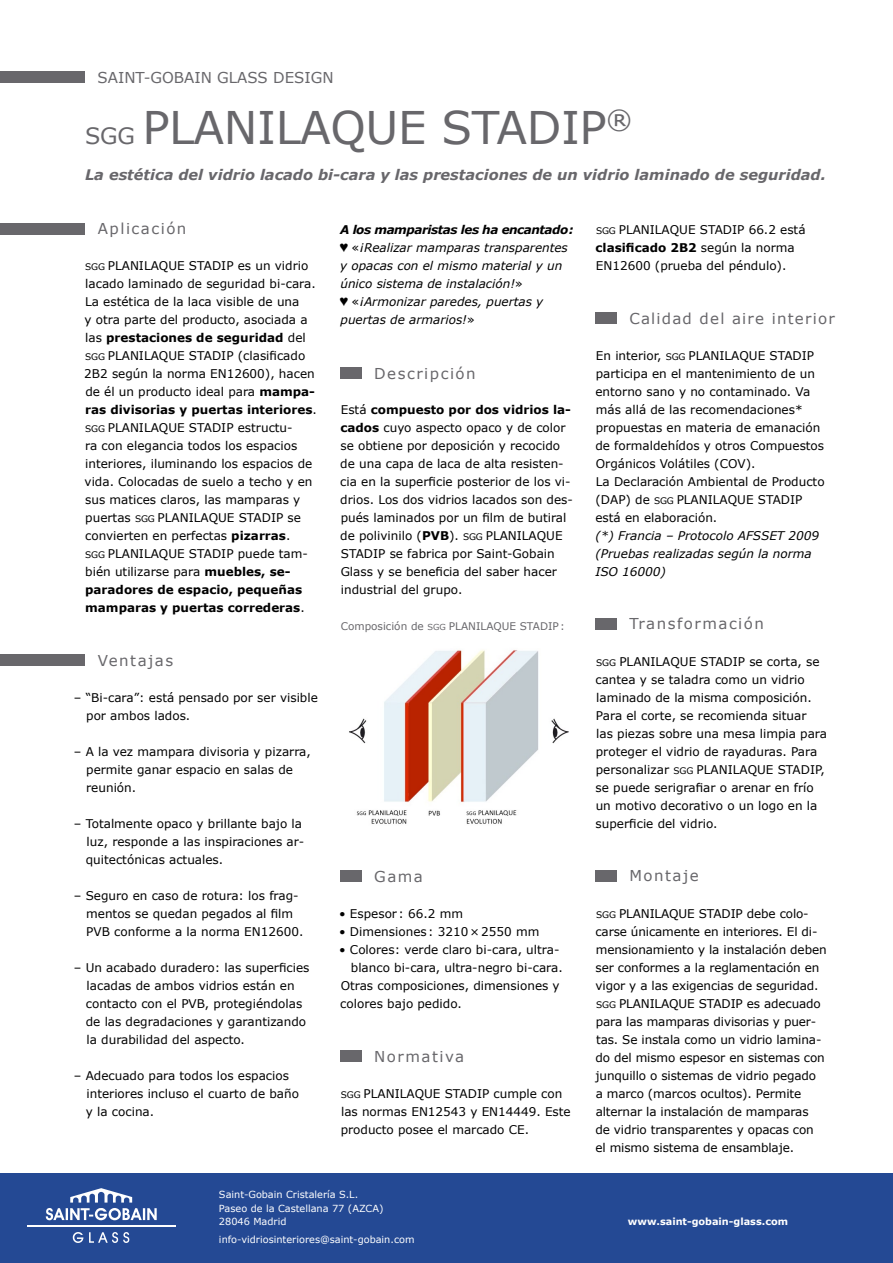
<style>
.page{position:relative;width:893px;height:1263px;background:#fff}
.page>*{position:absolute;margin:0;border:0;box-sizing:border-box;transform-origin:0 0}
.t1{font:45px "Verdana";letter-spacing:-.01em;color:#68676b}
.t2{font:15px "Verdana";letter-spacing:.1em;color:#68676b}
.t3{font:15px "Verdana";color:#68676b}
.t4{font:15px "Verdana";letter-spacing:.08em;color:#68676b}
.t5{font:italic 700 14.55px "Verdana";color:#68676b}
.text{font:12px/18px "Verdana";color:#000}
.t6{font:italic 12px/18px "Verdana";color:#000}
.text-2{font:700 12px/18px "Verdana";color:#000}
.t7{font:italic 700 12px "Verdana";letter-spacing:-.035em;color:#000}
.t8{font:10.5px "Verdana";color:#68676b}
.t9{font:9.75px "Verdana";color:#fff}
.t10{font:700 9.75px "Verdana";color:#fff}
.s1{font-size:22.5px}
.s2{font-size:9px}
.s3{font-weight:700}
.s4{font-weight:400;font-size:9px}
.s5{font-weight:400}
.s6{font-style:normal}
.s7{font-size:8.25px}
</style>
<div class="page">
<div style="left:0;top:72px;width:85px;height:11px;background:#68676b"></div>
<div style="left:0;top:223px;width:85px;height:11px;background:#68676b"></div>
<div style="left:340px;top:368px;width:21px;height:11px;background:#68676b"></div>
<div style="left:0;top:655px;width:85px;height:11px;background:#68676b"></div>
<div style="left:340px;top:871px;width:21px;height:11px;background:#68676b"></div>
<div style="left:340px;top:1051px;width:21px;height:11px;background:#68676b"></div>
<div style="left:595px;top:870px;width:22px;height:11px;background:#68676b"></div>
<div style="left:595px;top:618px;width:22px;height:11px;background:#68676b"></div>
<div style="left:0;top:1174px;width:893px;height:89px;background:#244994"></div>
<img style="left:349px;top:650px;width:220px;height:174px">
<div style="left:595px;top:313px;width:22px;height:11px;background:#68676b"></div>
<svg style="left:73px;top:1232px;width:56px;height:11px"></svg>
<svg style="left:46px;top:1188px;width:111px;height:32px"></svg>
<hr style="left:27px;top:1225px;width:149px;height:1px;background:#fff">
<p class="t3" style="left:98px;top:67px;width:237px">SAINT-GOBAIN GLASS DESIGN</p>
<p class="t1" style="left:85px;top:97px;width:549px"><span class="s1">SGG</span> PLANILAQUE STADIP<sup>®</sup></p>
<p class="t5" style="left:85px;top:164px;width:742px">La estética del vidrio lacado bi-cara y las prestaciones de un vidrio laminado de seguridad.</p>
<p class="t2" style="left:98px;top:218px;width:90px">Aplicación</p>
<p class="text" style="left:84px;top:257px;width:234px"><span class="s2">SGG</span> PLANILAQUE STADIP es un vidrio lacado laminado de seguridad bi-cara.<br>La estética de la laca visible de una<br>y otra parte del producto, asociada a las <span class="s3">prestaciones de seguridad</span> del <span class="s2">SGG</span> PLANILAQUE STADIP (clasificado 2B2 según la norma EN12600), hacen de él un producto ideal para <span class="s3">mampa&shy;ras divisorias y puertas interiores</span>.</p>
<p class="text" style="left:85px;top:419px;width:229px"><span class="s2">SGG</span> PLANILAQUE STADIP estructu-<br>ra con elegancia todos los espacios interiores, iluminando los espacios de vida. Colocadas de suelo a techo y en sus matices claros, las mamparas y puertas <span class="s2">SGG</span> PLANILAQUE STADIP se convierten en perfectas <span class="s3">pizarras</span>.</p>
<p class="text-2" style="left:85px;top:544px;width:224px"><span class="s4">SGG</span> <span class="s5">PLANILAQUE STADIP puede tam&shy;bién utilizarse para</span> muebles, se&shy;paradores de espacio, pequeñas mamparas y puertas correderas<span class="s5">.</span></p>
<p class="t2" style="left:98px;top:650px;width:77px">Ventajas</p>
<p class="text" style="left:86px;top:689px;width:233px;text-indent:-12px">– “Bi-cara”: está pensado por ser visible por ambos lados.</p>
<p class="text" style="left:86px;top:743px;width:226px;text-indent:-12px">– A la vez mampara divisoria y pizarra, permite ganar espacio en salas de reunión.</p>
<p class="text" style="left:86px;top:815px;width:220px;text-indent:-12px">– Totalmente opaco y brillante bajo la luz, responde a las inspiraciones ar&shy;quitectónicas actuales.</p>
<p class="text" style="left:86px;top:887px;width:219px;text-indent:-12px">– Seguro en caso de rotura: los frag&shy;mentos se quedan pegados al film<br>PVB conforme a la norma EN12600.</p>
<p class="text" style="left:86px;top:959px;width:225px;text-indent:-12px">– Un acabado duradero: las superficies lacadas de ambos vidrios están en contacto con el PVB, protegiéndolas de las degradaciones y garantizando la durabilidad del aspecto.</p>
<p class="text" style="left:86px;top:1067px;width:215px;text-indent:-12px">– Adecuado para todos los espacios interiores incluso el cuarto de baño y la cocina.</p>
<p class="t7" style="left:340px;top:221px;width:235px">A los mamparistas les ha encantado:</p>
<p class="t6" style="left:340px;top:239px;width:229px">♥ <span class="s6">«</span>¡Realizar mamparas transparentes y opacas con el mismo material y un único sistema de instalación!<span class="s6">»</span></p>
<p class="t6" style="left:340px;top:293px;width:205px">♥ <span class="s6">«</span>¡Armonizar paredes, puertas y puertas de armarios!<span class="s6">»</span></p>
<p class="t2" style="left:374px;top:363px;width:103px">Descripción</p>
<p class="text" style="left:340px;top:401px;width:234px">Está <span class="s3">compuesto por dos vidrios la&shy;cados</span> cuyo aspecto opaco y de color se obtiene por deposición y recocido de una capa de laca de alta resisten&shy;cia en la superficie posterior de los vi&shy;drios. Los dos vidrios lacados son des&shy;pués laminados por un film de butiral de polivinilo (<span class="s3">PVB</span>). <span class="s2">SGG</span> PLANILAQUE STADIP se fabrica por Saint-Gobain Glass y se beneficia del saber hacer industrial del grupo.</p>
<p class="t8" style="left:341px;top:619px;width:226px">Composición de <span class="s7">SGG</span> PLANILAQUE STADIP:</p>
<p class="t2" style="left:374px;top:866px;width:50px">Gama</p>
<p class="text" style="left:339px;top:905px;width:125px">• Espesor : 66.2 mm</p>
<p class="text" style="left:339px;top:923px;width:202px">• Dimensiones: 3210×2550 mm</p>
<p class="text" style="left:339px;top:941px;width:225px;text-align:right">• Colores: verde claro bi-cara, ultra&shy;blanco bi-cara, ultra-negro bi-cara.</p>
<p class="text" style="left:340px;top:977px;width:221px">Otras composiciones, dimensiones y colores bajo pedido.</p>
<p class="t2" style="left:374px;top:1046px;width:91px">Normativa</p>
<p class="text" style="left:341px;top:1085px;width:232px"><span class="s2">SGG</span> PLANILAQUE STADIP cumple con las normas EN12543 y EN14449. Este producto posee el marcado CE.</p>
<p class="t9" style="left:219px;top:1188px;width:141px">Saint-Gobain Cristalería S.L.</p>
<p class="t9" style="left:219px;top:1202px;width:166px">Paseo de la Castellana 77 (AZCA)</p>
<p class="t9" style="left:219px;top:1215px;width:69px">28046 Madrid</p>
<p class="t9" style="left:219px;top:1233px;width:197px">info-vidriosinteriores@saint-gobain.com</p>
<p class="text" style="left:596px;top:221px;width:211px"><span class="s2">SGG</span> PLANILAQUE STADIP 66.2 está <span class="s3">clasificado 2B2</span> según la norma<br>EN12600 (prueba del péndulo).</p>
<p class="t4" style="left:629px;top:308px;width:207px">Calidad del aire interior</p>
<p class="text" style="left:595px;top:347px;width:230px">En interior, <span class="s2">SGG</span> PLANILAQUE STADIP participa en el mantenimiento de un entorno sano y no contaminado. Va más allá de las recomendaciones* propuestas en materia de emanación de formaldehídos y otros Compuestos Orgánicos Volátiles (COV).</p>
<p class="text" style="left:595px;top:473px;width:231px">La Declaración Ambiental de Producto (DAP) de <span class="s2">SGG</span> PLANILAQUE STADIP está en elaboración.</p>
<p class="t6" style="left:595px;top:527px;width:225px">(*) Francia – Protocolo AFSSET 2009 (Pruebas realizadas según la norma<br>ISO 16000)</p>
<p class="t2" style="left:629px;top:614px;width:136px">Transformación</p>
<p class="text" style="left:595px;top:653px;width:233px"><span class="s2">SGG</span> PLANILAQUE STADIP se corta, se cantea y se taladra como un vidrio laminado de la misma composición.<br>Para el corte, se recomienda situar<br>las piezas sobre una mesa limpia para proteger el vidrio de rayaduras. Para personalizar <span class="s2">SGG</span> PLANILAQUE STADIP, se puede serigrafiar o arenar en frío un motivo decorativo o un logo en la superficie del vidrio.</p>
<p class="t2" style="left:629px;top:866px;width:71px">Montaje</p>
<p class="text" style="left:595px;top:905px;width:233px"><span class="s2">SGG</span> PLANILAQUE STADIP debe colo&shy;carse únicamente en interiores. El di&shy;mensionamiento y la instalación deben ser conformes a la reglamentación en vigor y a las exigencias de seguridad.<br><span class="s2">SGG</span> PLANILAQUE STADIP es adecuado para las mamparas divisorias y puer&shy;tas. Se instala como un vidrio lamina&shy;do del mismo espesor en sistemas con junquillo o sistemas de vidrio pegado<br>a marco (marcos ocultos). Permite alternar la instalación de mamparas<br>de vidrio transparentes y opacas con el mismo sistema de ensamblaje.</p>
<p class="t10" style="left:628px;top:1215px;width:162px">www.saint-gobain-glass.com</p>
</div>
